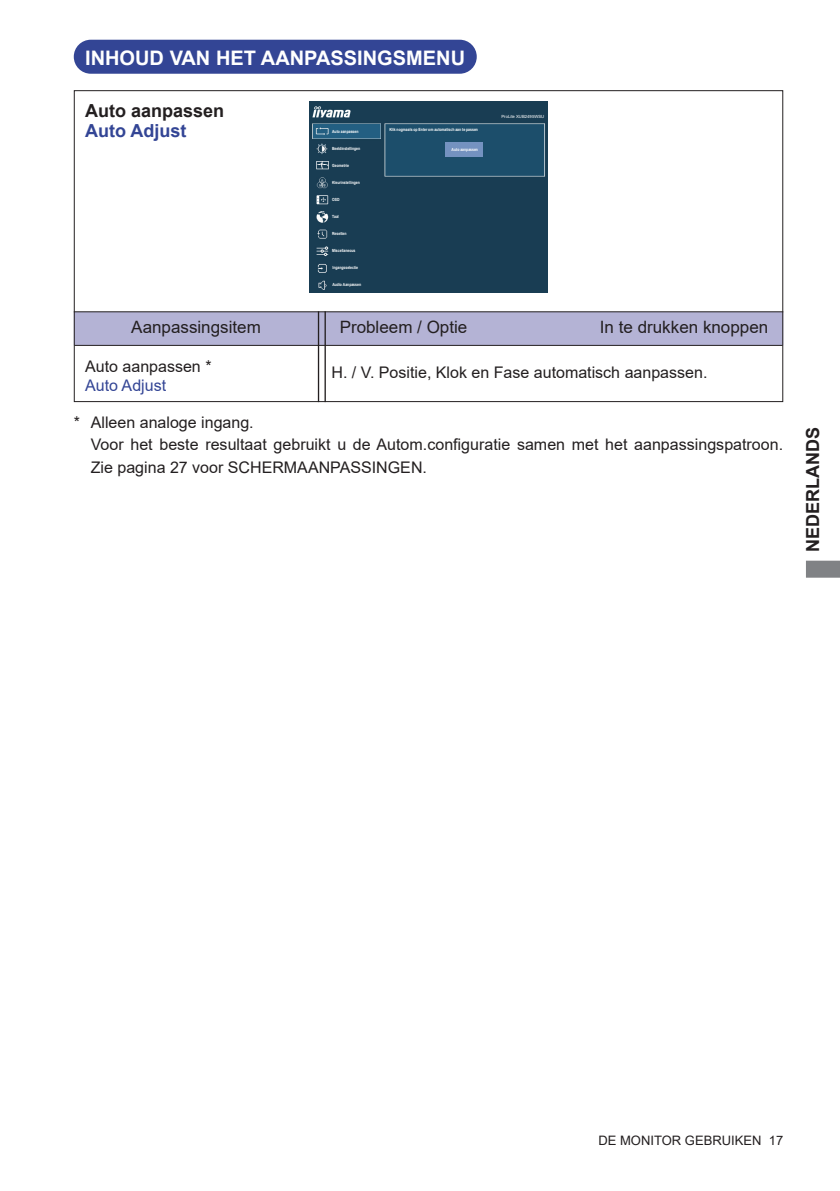
<style>
.page{position:relative;width:840px;height:1191px;background:#fff}
.page>*{position:absolute;margin:0;border:0;box-sizing:border-box;transform-origin:0 0}
.t1{font:700 20px "Arial";color:#fff}
.t2{font:700 18px "Arial";color:#231f20}
.t3{font:700 18px "Arial";color:#334595}
.t4{font:17px "Arial";color:#231f20}
.t5{font:16px/22.6px "Arial";color:#231f20}
.t6{font:16px "Arial";color:#334595}
.t7{font:13px "Arial";color:#231f20}
.t8{font:700 4.2px "Arial";color:#fff;scale:.8 1}
.t9{font:4.2px "Arial";color:#fff}
</style>
<div class="page">
<svg style="left:806px;top:560px;width:33px;height:17px"></svg>
<div style="left:75px;top:41px;width:400px;height:32px;background:#334595;border-radius:16px"></div>
<div style="left:74px;top:40px;width:402px;height:34px;border:2px solid #334595;border-radius:16px"></div>
<div style="left:74px;top:312px;width:708px;height:33px;background:#b4b3d5;border:2px solid #b4b3d5"></div>
<hr style="left:74px;top:311px;width:708px;height:1px;background:#231f20">
<hr style="left:317px;top:311px;width:2px;height:91px;background:#231f20">
<hr style="left:324px;top:311px;width:2px;height:91px;background:#231f20">
<img style="left:310px;top:101px;width:237px;height:191px">
<div style="left:445px;top:142px;width:37px;height:14px;background:#7492c0"></div>
<hr style="left:74px;top:345px;width:708px;height:1px;background:#231f20">
<p class="t1" style="left:85px;top:43px;width:381px">INHOUD VAN HET AANPASSINGSMENU</p>
<p class="t2" style="left:85px;top:98px;width:141px">Auto aanpassen</p>
<p class="t3" style="left:85px;top:118px;width:103px">Auto Adjust</p>
<p class="t8" style="left:332px;top:129px;width:34px">Auto aanpassen</p>
<p class="t8" style="left:332px;top:146px;width:37px">Beeldinstellingen</p>
<p class="t8" style="left:332px;top:163px;width:23px">Geometrie</p>
<p class="t8" style="left:332px;top:180px;width:36px">Kleurinstellingen</p>
<p class="t8" style="left:332px;top:213px;width:10px">Taal</p>
<p class="t8" style="left:332px;top:230px;width:19px">Resetten</p>
<p class="t8" style="left:332px;top:247px;width:31px">Miscellaneous</p>
<p class="t8" style="left:332px;top:265px;width:33px">Ingangsselectie</p>
<p class="t8" style="left:332px;top:281px;width:37px">Audio Aanpassen</p>
<p class="t8" style="left:332px;top:197px;width:11px">OSD</p>
<p class="t8" style="left:389px;top:126px;width:112px">Klik nogmaals op Enter om automatisch aan te passen</p>
<p class="t8" style="left:451px;top:146px;width:34px">Auto aanpassen</p>
<p class="t9" style="left:501px;top:113px;width:44px">ProLite XUB2495WSU</p>
<p class="t4" style="left:131px;top:315px;width:131px">Aanpassingsitem</p>
<p class="t4" style="left:339px;top:315px;width:129px">Probleem / Optie</p>
<p class="t4" style="left:599px;top:315px;width:170px">In te drukken knoppen</p>
<p class="t5" style="left:85px;top:355px;width:128px">Auto aanpassen *</p>
<p class="t6" style="left:85px;top:374px;width:82px">Auto Adjust</p>
<p class="t5" style="left:331px;top:360px;width:377px">H. / V. Positie, Klok en Fase automatisch aanpassen.</p>
<p class="t5" style="left:91px;top:411px;width:693px;text-indent:-17px">* Alleen analoge ingang.<br>Voor het beste resultaat gebruikt u de Autom.configuratie samen met het aanpassingspatroon.<br>Zie pagina 27 voor SCHERMAANPASSINGEN.</p>
<p class="t2" style="left:799px;top:551px;width:126px;rotate:-90deg">NEDERLANDS</p>
<p class="t7" style="left:598px;top:1131px;width:186px">DE MONITOR GEBRUIKEN 17</p>
</div>
